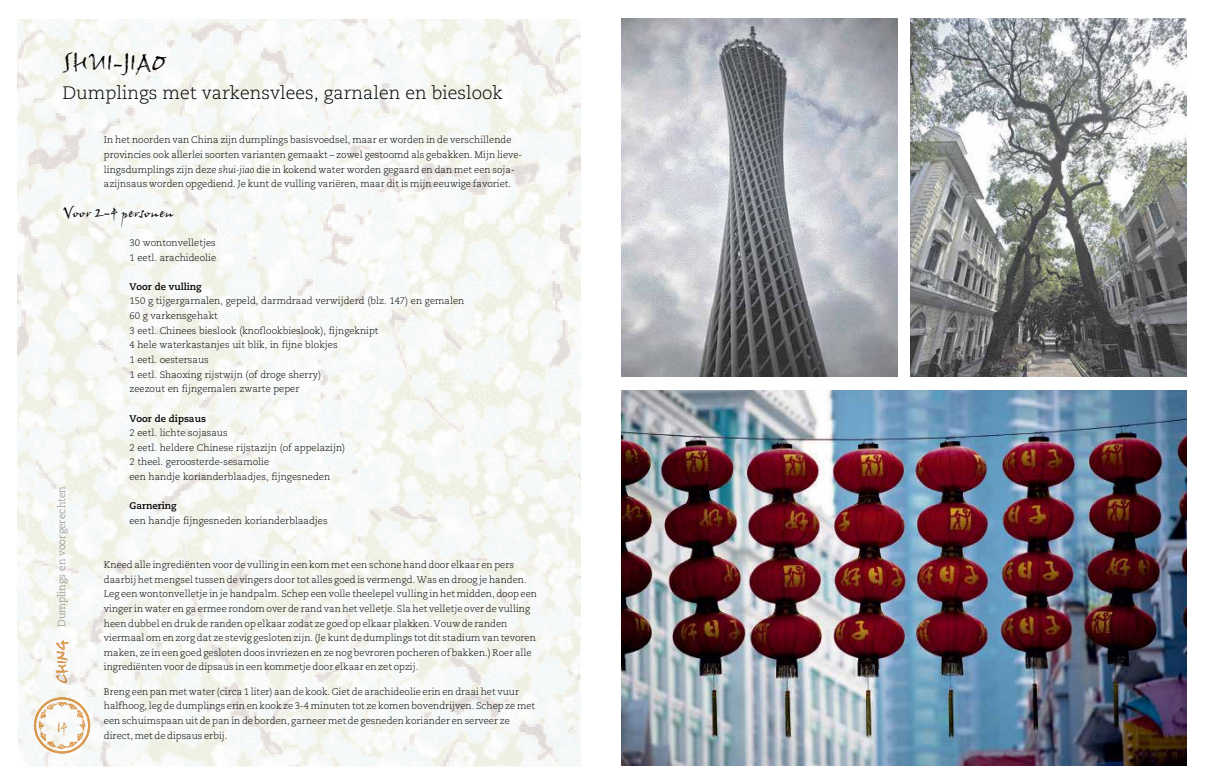
<style>
.page{position:relative;width:1205px;height:784px;background:#fff}
.page>*{position:absolute;margin:0;border:0;box-sizing:border-box;transform-origin:0 0}
.t1{font:22.5px "Hom Hand";color:#000}
.t2{font:300 18px "Caecilia";color:#000}
.t3{font:15.75px "Hom Hand";color:#dd9a52}
.t4{font:14.62px "Hom Hand";color:#000}
.t5{font:300 10.12px "Caecilia";color:#808080}
.t6{font:300 9.62px/14.6px "Caecilia";color:#000}
.t7{font:700 9.62px "Caecilia";color:#000}
.s1{font-style:italic}
.s2{font-family:"Hom Hand";font-weight:400;font-size:13.5px;color:#d79850}
.s3{font-family:"Hom Hand";font-weight:400;font-size:13.5px;color:#dc9951}
.s4{font-family:"Hom Hand";font-weight:400;font-size:13.5px;color:#da9952}
.s5{color:#dc9a52}
</style>
<div class="page">
<img style="left:18px;top:19px;width:563px;height:747px">
<svg style="left:34px;top:696px;width:56px;height:57px"></svg>
<img style="left:56px;top:639px;width:13px;height:44px">
<img style="left:56px;top:658px;width:13px;height:24px">
<img style="left:56px;top:640px;width:13px;height:18px">
<img style="left:622px;top:391px;width:564px;height:373px">
<img style="left:622px;top:18px;width:275px;height:358px">
<img style="left:911px;top:18px;width:275px;height:358px">
<h1 class="t1" style="left:62px;top:49px;width:105px">SHUI-JIAO</h1>
<h2 class="t2" style="left:62px;top:83px;width:442px">Dumplings met varkensvlees, garnalen en bieslook</h2>
<p class="t6" style="left:104px;top:133px;width:420px">In het noorden van China zijn dumplings basisvoedsel, maar er worden in de verschillende provincies ook allerlei soorten varianten gemaakt – zowel gestoomd als gebakken. Mijn lieve&shy;lingsdumplings zijn deze <span class="s1">shui-jiao</span> die in kokend water worden gegaard en dan met een soja&shy;azijnsaus worden opgediend. Je kunt de vulling variëren, maar dit is mijn eeuwige favoriet.</p>
<h3 class="t4" style="left:62px;top:203px;width:113px">Voor 2-4 personen</h3>
<p class="t6" style="left:129px;top:235px;width:88px">30 wontonvelletjes<br>1 eetl. arachideolie</p>
<p class="t7" style="left:129px;top:280px;width:74px">Voor de vulling</p>
<p class="t6" style="left:129px;top:294px;width:336px">150 g tijgergarnalen, gepeld, darmdraad verwijderd (blz. 147) en gemalen 60 g varkensgehakt<br>3 eetl. Chinees bieslook (knoflookbieslook), fijngeknipt<br>4 hele waterkastanjes uit blik, in fijne blokjes<br>1 eetl. oestersaus<br>1 eetl. Shaoxing rijstwijn (of droge sherry)<br>zeezout en fijngemalen zwarte peper</p>
<p class="t7" style="left:129px;top:412px;width:78px">Voor de dipsaus</p>
<p class="t6" style="left:129px;top:425px;width:217px">2 eetl. lichte sojasaus<br>2 eetl. heldere Chinese rijstazijn (of appelazijn)<br>2 theel. geroosterde-sesamolie<br>een handje korianderblaadjes, fijngesneden</p>
<p class="t7" style="left:129px;top:500px;width:49px">Garnering</p>
<p class="t6" style="left:129px;top:513px;width:200px">een handje fijngesneden korianderblaadjes</p>
<p class="t6" style="left:104px;top:557px;width:435px">Kneed alle ingrediënten voor de vulling in een kom met een schone hand door elkaar en pers daarbij het mengsel tussen de vingers door tot alles goed is vermengd. Was en droog je handen.<br>Leg een wontonvelletje in je handpalm. Schep een volle theelepel vulling in het midden, doop een vinger in water en ga ermee rondom over de rand van het velletje. Sla het velletje over de vulling heen dubbel en druk de randen op elkaar zodat ze goed op elkaar plakken. Vouw de randen viermaal om en zorg dat ze stevig gesloten zijn. (Je kunt de dumplings tot dit stadium van tevoren maken, ze in een goed gesloten doos invriezen en ze nog bevroren pocheren of bakken.) Roer alle ingrediënten voor de dipsaus in een kommetje door elkaar en zet opzij.</p>
<p class="t6" style="left:104px;top:683px;width:433px">Breng een pan met water (circa 1 liter) aan de kook. Giet de arachideolie erin en draai het vuur halfhoog, leg de dumplings erin en kook ze 3-4 minuten tot ze komen bovendrijven. Schep ze met een schuimspaan uit de pan in de borden, garneer met de gesneden koriander en serveer ze direct, met de dipsaus erbij.</p>
<p class="t5" style="left:56px;top:683px;width:199px;rotate:-90deg"><span class="s2">CH</span><span class="s3">IN</span><span class="s4">G</span> Dumplings en voorgerechten</p>
<h3 class="t3" style="left:57px;top:717px;width:13px">1<span class="s5">4</span></h3>
</div>
